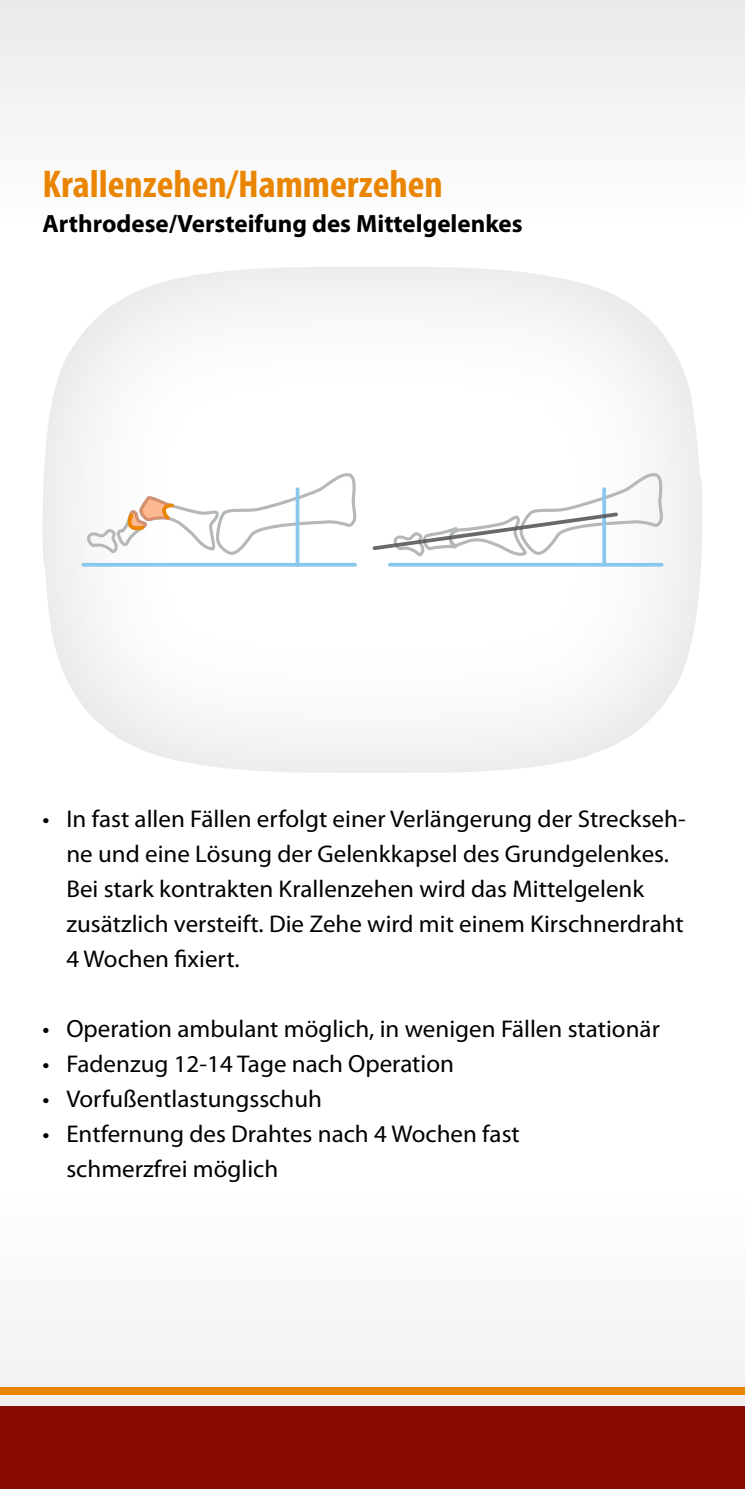
<style>
.page{position:relative;width:745px;height:1489px;background:#fff}
.page>*{position:absolute;margin:0;border:0;box-sizing:border-box;transform-origin:0 0}
.t1{font:700 condensed 38.75px "Myriad Pro";color:#e98500}
.t2{font:700 25px "Myriad Pro";color:#000}
.t3{font:24.25px/35px "Myriad Pro";color:#000}
.s1{font-size:25px}
</style>
<div class="page">
<div style="left:0;top:1180px;width:744px;height:308px;background:#f8f8f8"></div>
<div style="left:0;top:0;width:744px;height:232px;background:#f4f4f4"></div>
<div style="left:0;top:1406px;width:744px;height:82px;background:#890a00"></div>
<div style="left:0;top:1387px;width:744px;height:7px;background:#e98500"></div>
<div style="left:38px;top:266px;width:665px;height:510px;background:#b5b7b8;opacity:.5"></div>
<hr style="left:83px;top:563px;width:272px;height:3px;background:#8ac7ed">
<svg style="left:295px;top:558px;width:4px;height:5px"></svg>
<hr style="left:389px;top:563px;width:272px;height:3px;background:#8ac7ed">
<hr style="left:602px;top:487px;width:3px;height:79px;background:#8ac7ed;border-radius:2px">
<svg style="left:85px;top:471px;width:270px;height:87px"></svg>
<svg style="left:372px;top:473px;width:290px;height:83px"></svg>
<h1 class="t1" style="left:43px;top:160px;width:401px">Krallenzehen/Hammerzehen</h1>
<p class="t2" style="left:43px;top:207px;width:481px">Arthrodese/Versteifung des Mittelgelenkes</p>
<p class="t3" style="left:66px;top:801px;width:620px;text-indent:-24px">• In fast allen Fällen erfolgt einer Verlängerung der Streckseh&shy;ne und eine Lösung der Gelenkkapsel des Grundgelenkes.<br>Bei stark kontrakten Krallenzehen wird das Mittelgelenk zusätzlich versteift. Die Zehe wird mit einem Kirschnerdraht 4 Wochen fixiert.</p>
<p class="t3" style="left:43px;top:1011px;width:618px"><span class="s1">• Operation</span> ambulant möglich, in wenigen Fällen stationär</p>
<p class="t3" style="left:43px;top:1046px;width:413px">• Fadenzug 12-14 Tage nach <span class="s1">Operation</span></p>
<p class="t3" style="left:43px;top:1081px;width:281px">• Vorfußentlastungsschuh</p>
<p class="t3" style="left:66px;top:1116px;width:455px;text-indent:-24px">• Entfernung des Drahtes nach 4 Wochen fast schmerzfrei möglich</p>
</div>
